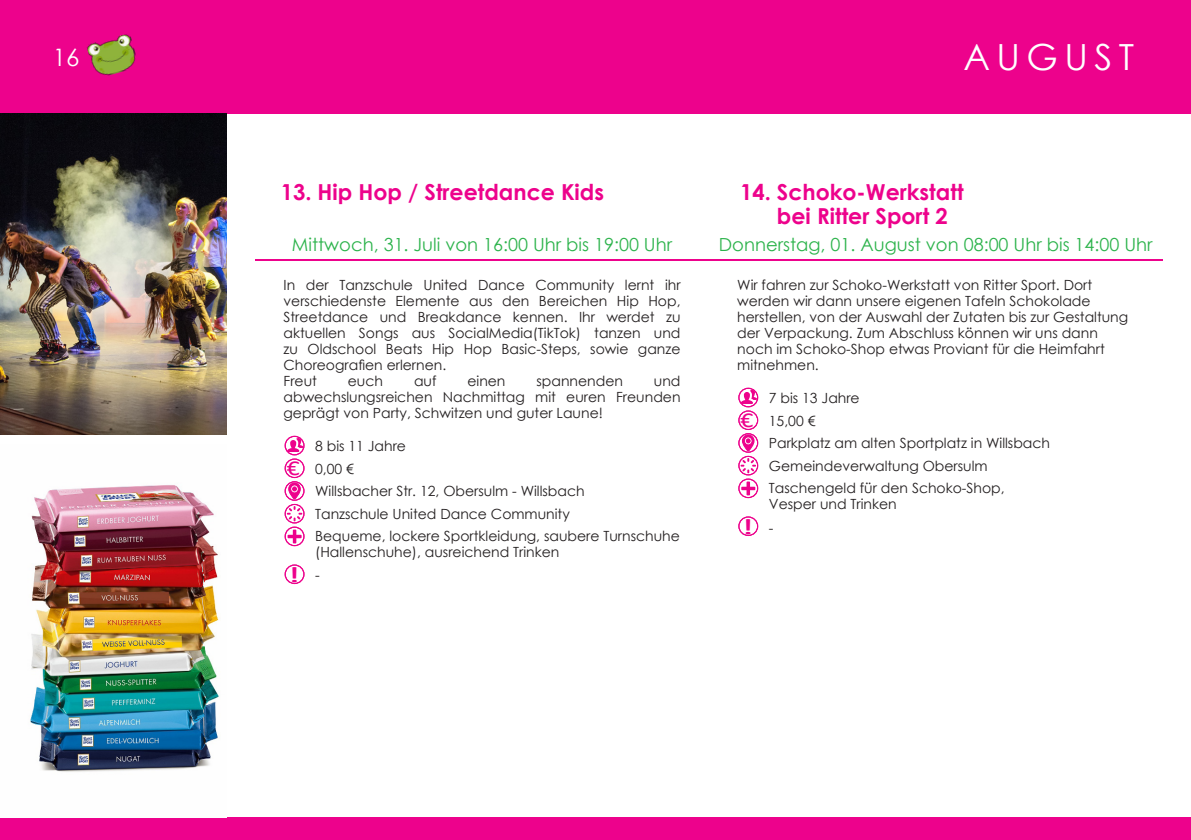
<style>
.page{position:relative;width:1191px;height:840px;background:#fff}
.page>*{position:absolute;margin:0;border:0;box-sizing:border-box;transform-origin:0 0}
.t1{font:36px "Century Gothic";letter-spacing:.18em;color:#fff}
.t2{font:24px "Century Gothic";color:#fff}
.t3{font:22.2px "Calibri";color:#ed028c;scale:2.01 1}
.t4{font:700 22px "Century Gothic";color:#ed028c}
.t5{font:21.2px "Calibri";color:#ed028c;scale:1.24 1}
.t6{font:18px "Century Gothic";color:#2cb34b}
.t7{font:14px/16px "Century Gothic";color:#231f20;text-align:justify}
</style>
<div class="page">
<div style="left:0;top:0;width:1191px;height:113px;background:#ed028c"></div>
<img style="left:87px;top:34px;width:49px;height:42px">
<div style="left:0;top:817px;width:1191px;height:22px;background:#ed028c"></div>
<div style="left:285px;top:435px;width:19px;height:20px;border:1px solid #ed028c;border-radius:50%"></div>
<div style="left:285px;top:436px;width:19px;height:18px;border:1px solid #ed028c;border-radius:50%"></div>
<svg style="left:287px;top:438px;width:16px;height:14px"></svg>
<div style="left:285px;top:458px;width:19px;height:20px;border:1px solid #ed028c;border-radius:50%"></div>
<div style="left:285px;top:459px;width:19px;height:18px;border:1px solid #ed028c;border-radius:50%"></div>
<svg style="left:285px;top:481px;width:19px;height:19px"></svg>
<div style="left:285px;top:481px;width:19px;height:19px;border:1px solid #ed028c;border-radius:50%"></div>
<svg style="left:289px;top:482px;width:11px;height:16px"></svg>
<div style="left:285px;top:503px;width:19px;height:20px;border:1px solid #ed028c;border-radius:50%"></div>
<div style="left:285px;top:504px;width:19px;height:18px;border:1px solid #ed028c;border-radius:50%"></div>
<svg style="left:287px;top:506px;width:15px;height:15px"></svg>
<div style="left:285px;top:526px;width:19px;height:20px;border:1px solid #ed028c;border-radius:50%"></div>
<div style="left:285px;top:527px;width:19px;height:18px;border:1px solid #ed028c;border-radius:50%"></div>
<svg style="left:287px;top:529px;width:15px;height:14px"></svg>
<svg style="left:285px;top:564px;width:19px;height:19px"></svg>
<div style="left:285px;top:564px;width:19px;height:19px;border:1px solid #ed028c;border-radius:50%"></div>
<svg style="left:291px;top:570px;width:9px;height:7px"></svg>
<hr style="left:255px;top:259px;width:907px;height:1px;background:#ed028c">
<div style="left:738px;top:387px;width:20px;height:20px;border:1px solid #ed028c;border-radius:50%"></div>
<div style="left:739px;top:388px;width:18px;height:18px;border:1px solid #ed028c;border-radius:50%"></div>
<svg style="left:741px;top:390px;width:16px;height:14px"></svg>
<div style="left:738px;top:410px;width:20px;height:20px;border:1px solid #ed028c;border-radius:50%"></div>
<div style="left:739px;top:411px;width:18px;height:18px;border:1px solid #ed028c;border-radius:50%"></div>
<svg style="left:739px;top:433px;width:18px;height:19px"></svg>
<div style="left:738px;top:433px;width:20px;height:19px;border:1px solid #ed028c;border-radius:50%"></div>
<div style="left:739px;top:433px;width:18px;height:19px;border:1px solid #ed028c;border-radius:50%"></div>
<svg style="left:742px;top:434px;width:12px;height:16px"></svg>
<div style="left:738px;top:455px;width:20px;height:20px;border:1px solid #ed028c;border-radius:50%"></div>
<div style="left:739px;top:456px;width:18px;height:18px;border:1px solid #ed028c;border-radius:50%"></div>
<svg style="left:740px;top:458px;width:16px;height:15px"></svg>
<div style="left:738px;top:478px;width:20px;height:20px;border:1px solid #ed028c;border-radius:50%"></div>
<div style="left:739px;top:479px;width:18px;height:18px;border:1px solid #ed028c;border-radius:50%"></div>
<svg style="left:741px;top:481px;width:14px;height:14px"></svg>
<div style="left:738px;top:516px;width:20px;height:19px;border:1px solid #ed028c;border-radius:50%"></div>
<div style="left:739px;top:516px;width:18px;height:19px;border:1px solid #ed028c;border-radius:50%"></div>
<img style="left:30px;top:485px;width:189px;height:287px">
<img style="left:0;top:113px;width:226px;height:321px">
<p class="t2" style="left:53px;top:40px;width:28px">16</p>
<p class="t1" style="left:963px;top:32px;width:172px">AUGUST</p>
<p class="t4" style="left:281px;top:175px;width:325px">13. Hip Hop / Streetdance Kids</p>
<p class="t4" style="left:740px;top:175px;width:225px">14. Schoko-Werkstatt</p>
<p class="t4" style="left:777px;top:199px;width:172px">bei Ritter Sport 2</p>
<p class="t6" style="left:292px;top:231px;width:382px">Mittwoch, 31. Juli von 16:00 Uhr bis 19:00 Uhr</p>
<p class="t6" style="left:719px;top:231px;width:435px">Donnerstag, 01. August von 08:00 Uhr bis 14:00 Uhr</p>
<p class="t7" style="left:283px;top:277px;width:398px">In der Tanzschule United Dance Community lernt ihr verschiedenste Elemente aus den Bereichen Hip Hop, Streetdance und Breakdance kennen. Ihr werdet zu aktuellen Songs aus SocialMedia(TikTok) tanzen und zu Oldschool Beats Hip Hop Basic-Steps, sowie ganze Choreografien erlernen.</p>
<p class="t7" style="left:283px;top:373px;width:35px">Freut</p>
<p class="t7" style="left:348px;top:373px;width:37px">euch</p>
<p class="t7" style="left:414px;top:373px;width:24px">auf</p>
<p class="t7" style="left:467px;top:373px;width:40px">einen</p>
<p class="t7" style="left:536px;top:373px;width:88px">spannenden</p>
<p class="t7" style="left:283px;top:373px;width:398px;text-indent:370px">und abwechslungsreichen Nachmittag mit euren Freunden geprägt von Party, Schwitzen und guter Laune!</p>
<p class="t7" style="left:315px;top:437px;width:92px">8 bis 11 Jahre</p>
<p class="t5" style="left:286px;top:454px;width:12px">€</p>
<p class="t7" style="left:315px;top:460px;width:40px">0,00 €</p>
<p class="t7" style="left:315px;top:483px;width:271px">Willsbacher Str. 12, Obersulm - Willsbach</p>
<p class="t7" style="left:315px;top:505px;width:256px">Tanzschule United Dance Community</p>
<p class="t7" style="left:315px;top:528px;width:366px">Bequeme, lockere Sportkleidung, saubere Turnschuhe (Hallenschuhe), ausreichend Trinken</p>
<p class="t3" style="left:286px;top:560px;width:9px">!</p>
<p class="t7" style="left:315px;top:566px;width:6px">-</p>
<p class="t7" style="left:737px;top:277px;width:356px">Wir fahren zur Schoko-Werkstatt von Ritter Sport. Dort</p>
<p class="t7" style="left:737px;top:293px;width:355px">werden wir dann unsere eigenen Tafeln Schokolade</p>
<p class="t7" style="left:737px;top:309px;width:392px">herstellen, von der Auswahl der Zutaten bis zur Gestaltung</p>
<p class="t7" style="left:737px;top:325px;width:362px">der Verpackung. Zum Abschluss können wir uns dann</p>
<p class="t7" style="left:737px;top:341px;width:369px">noch im Schoko-Shop etwas Proviant für die Heimfahrt</p>
<p class="t7" style="left:737px;top:357px;width:83px">mitnehmen.</p>
<p class="t7" style="left:769px;top:389px;width:92px">7 bis 13 Jahre</p>
<p class="t5" style="left:740px;top:406px;width:12px">€</p>
<p class="t7" style="left:769px;top:412px;width:48px">15,00 €</p>
<p class="t7" style="left:769px;top:435px;width:283px">Parkplatz am alten Sportplatz in Willsbach</p>
<p class="t7" style="left:769px;top:457px;width:220px">Gemeindeverwaltung Obersulm</p>
<p class="t7" style="left:769px;top:480px;width:237px">Taschengeld für den Schoko-Shop,</p>
<p class="t7" style="left:769px;top:496px;width:129px">Vesper und Trinken</p>
<p class="t3" style="left:740px;top:512px;width:9px">!</p>
<p class="t7" style="left:769px;top:519px;width:6px">-</p>
</div>
